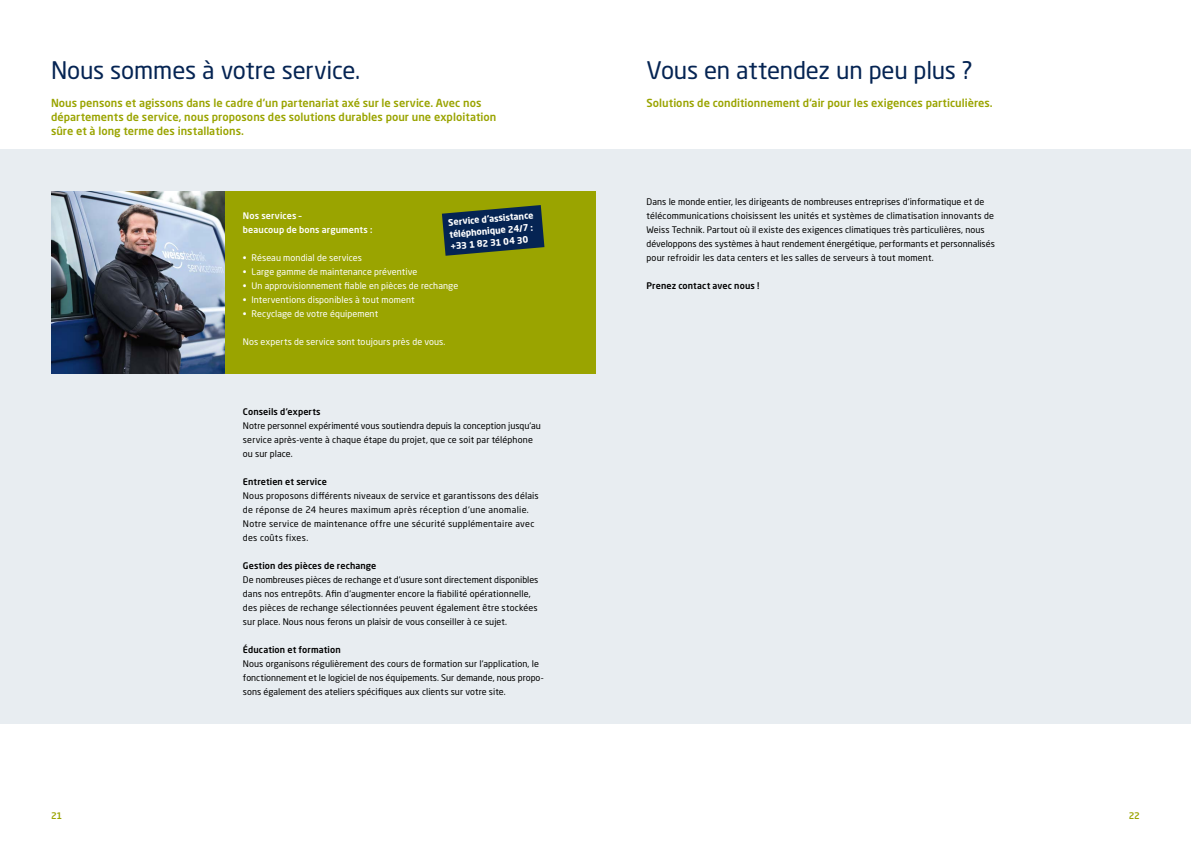
<style>
.page{position:relative;width:1191px;height:842px;background:#fff}
.page>*{position:absolute;margin:0;border:0;box-sizing:border-box;transform-origin:0 0}
.t1{font:24px "Neo Sans W1 G";letter-spacing:-.01em;color:#052453}
.t2{font:500 11px/14px "Neo Sans W1 G";letter-spacing:.005em;color:#9aa400}
.t3{font:9px/14px "Neo Sans W1 G";letter-spacing:.01em;color:#000}
.t4{font:9px "Neo Sans W1 G";letter-spacing:.005em;color:#fff}
.t5{font:500 9px "Neo Sans W1 G";letter-spacing:.01em;color:#000}
.t6{font:700 9px/12px "Neo Sans W1 G";color:#fff}
.t7{font:500 9px/14px "Neo Sans W1 G";letter-spacing:.01em;color:#fff}
.t8{font:500 9px "Neo Sans W1 G";color:#9aa400}
</style>
<div class="page">
<div style="left:0;top:149px;width:1191px;height:574px;background:#e8edf1"></div>
<div style="left:224px;top:191px;width:371px;height:182px;background:#9aa400"></div>
<img style="left:51px;top:191px;width:173px;height:182px">
<svg style="left:442px;top:205px;width:102px;height:51px"></svg>
<h1 class="t1" style="left:51px;top:56px;width:311px">Nous sommes à votre service.</h1>
<p class="t2" style="left:51px;top:96px;width:447px">Nous pensons et agissons dans le cadre d‘un partenariat axé sur le service. Avec nos départements de service, nous proposons des solutions durables pour une exploitation sûre et à long terme des installations.</p>
<p class="t7" style="left:243px;top:208px;width:131px">Nos services –<br>beaucoup de bons arguments :</p>
<p class="t4" style="left:243px;top:252px;width:121px">• Réseau mondial de services</p>
<p class="t4" style="left:243px;top:266px;width:176px">• Large gamme de maintenance préventive</p>
<p class="t4" style="left:243px;top:280px;width:217px">• Un approvisionnement fiable en pièces de rechange</p>
<p class="t4" style="left:243px;top:294px;width:173px">• Interventions disponibles à tout moment</p>
<p class="t4" style="left:243px;top:308px;width:137px">• Recyclage de votre équipement</p>
<p class="t4" style="left:243px;top:336px;width:204px">Nos experts de service sont toujours près de vous.</p>
<p class="t6" style="left:448px;top:216px;width:87px;rotate:-5deg">Service d‘assistance téléphonique 24/7 : +33 1 82 31 04 30</p>
<p class="t5" style="left:243px;top:406px;width:79px">Conseils d‘experts</p>
<p class="t3" style="left:243px;top:419px;width:299px">Notre personnel expérimenté vous soutiendra depuis la conception jusqu‘au service après-vente à chaque étape du projet, que ce soit par téléphone ou sur place.</p>
<p class="t5" style="left:243px;top:476px;width:85px">Entretien et service</p>
<p class="t3" style="left:243px;top:489px;width:297px">Nous proposons différents niveaux de service et garantissons des délais de réponse de 24 heures maximum après réception d‘une anomalie.<br>Notre service de maintenance offre une sécurité supplémentaire avec des coûts fixes.</p>
<p class="t5" style="left:243px;top:560px;width:135px">Gestion des pièces de rechange</p>
<p class="t3" style="left:243px;top:573px;width:297px">De nombreuses pièces de rechange et d‘usure sont directement disponibles dans nos entrepôts. Afin d‘augmenter encore la fiabilité opérationnelle, des pièces de rechange sélectionnées peuvent également être stockées sur place. Nous nous ferons un plaisir de vous conseiller à ce sujet.</p>
<p class="t5" style="left:243px;top:644px;width:99px">Éducation et formation</p>
<p class="t3" style="left:243px;top:657px;width:302px">Nous organisons régulièrement des cours de formation sur l‘application, le fonctionnement et le logiciel de nos équipements. Sur demande, nous propo&shy;sons également des ateliers spécifiques aux clients sur votre site.</p>
<h1 class="t1" style="left:646px;top:56px;width:328px">Vous en attendez un peu plus ?</h1>
<p class="t2" style="left:646px;top:96px;width:348px">Solutions de conditionnement d‘air pour les exigences particulières.</p>
<p class="t3" style="left:646px;top:195px;width:350px">Dans le monde entier, les dirigeants de nombreuses entreprises d‘informatique et de télécommunications choisissent les unités et systèmes de climatisation innovants de Weiss Technik. Partout où il existe des exigences climatiques très particulières, nous développons des systèmes à haut rendement énergétique, performants et personnalisés pour refroidir les data centers et les salles de serveurs à tout moment.</p>
<p class="t5" style="left:646px;top:280px;width:114px">Prenez contact avec nous !</p>
<p class="t8" style="left:51px;top:810px;width:13px">21</p>
<p class="t8" style="left:1128px;top:810px;width:13px">22</p>
</div>
